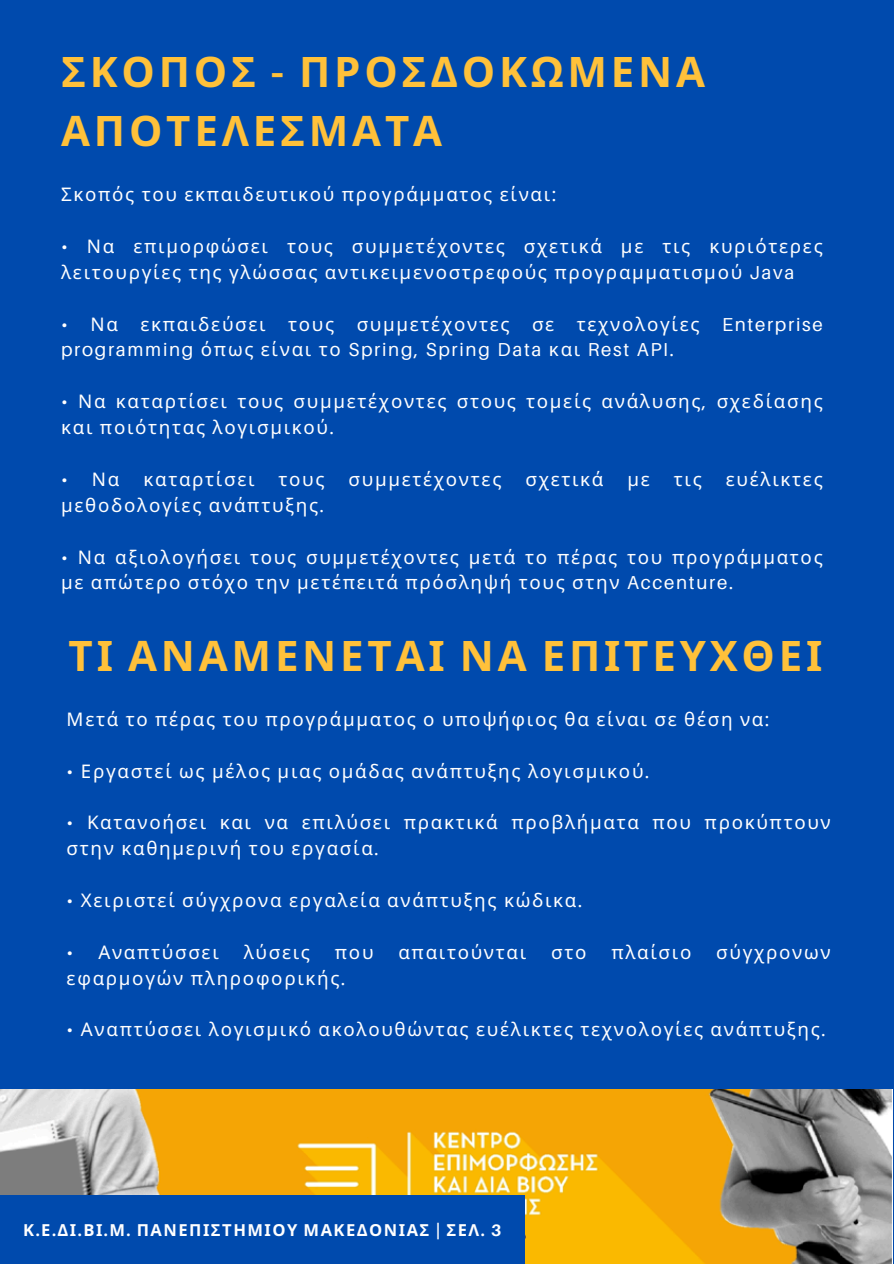
<style>
.page{position:relative;width:894px;height:1264px;background:#fff}
.page>*{position:absolute;margin:0;border:0;box-sizing:border-box;transform-origin:0 0}
.t1{font:700 42px/58.5px "Noto Sans";letter-spacing:.09em;color:#ffc13a}
.t2{font:18.75px/25.8px "Noto Sans";letter-spacing:.09em;color:#fff}
.t3{font:700 16.5px "Noto Sans";letter-spacing:.09em;color:#fff}
.s1{font-family:"Aileron";font-weight:900}
.s2{font-family:"Aileron"}
</style>
<div class="page">
<div style="left:0;top:0;width:893px;height:1263px;background:#004aad"></div>
<img style="left:0;top:1089px;width:892px;height:174px">
<div style="left:0;top:1195px;width:524px;height:68px;background:#004aad"></div>
<h1 class="t1" style="left:61px;top:42px;width:645px">ΣΚΟΠΟΣ <span class="s1">-</span> ΠΡΟΣΔΟΚΩΜΕΝΑ<br>ΑΠΟΤΕΛΕΣΜΑΤΑ</h1>
<h2 class="t2" style="left:61px;top:181px;width:496px">Σκοπός του εκπαιδευτικού προγράμματος είναι<span class="s2">:</span></h2>
<h2 class="t2" style="left:61px;top:233px;width:763px"><span class="s2">•</span> Να επιμορφώσει τους συμμετέχοντες σχετικά με τις κυριότερες λειτουργίες της γλώσσας αντικειμενοστρεφούς προγραμματισμού <span class="s2">Java</span></h2>
<h2 class="t2" style="left:61px;top:310px;width:763px"><span class="s2">•</span> Να εκπαιδεύσει τους συμμετέχοντες σε τεχνολογίες <span class="s2">Enterprise programming</span> όπως είναι το <span class="s2">Spring, Spring Data</span> και <span class="s2">Rest API.</span></h2>
<h2 class="t2" style="left:61px;top:388px;width:762px"><span class="s2">•</span> Να καταρτίσει τους συμμετέχοντες στους τομείς ανάλυσης<span class="s2">,</span> σχεδίασης και ποιότητας λογισμικού<span class="s2">.</span></h2>
<h2 class="t2" style="left:61px;top:465px;width:60px"><span class="s2">•</span> Να</h2>
<h2 class="t2" style="left:143px;top:465px;width:113px">καταρτίσει</h2>
<h2 class="t2" style="left:278px;top:465px;width:47px">τους</h2>
<h2 class="t2" style="left:348px;top:465px;width:154px">συμμετέχοντες</h2>
<h2 class="t2" style="left:525px;top:465px;width:80px">σχετικά</h2>
<h2 class="t2" style="left:627px;top:465px;width:24px">με</h2>
<h2 class="t2" style="left:673px;top:465px;width:29px">τις</h2>
<h2 class="t2" style="left:725px;top:465px;width:98px">ευέλικτες</h2>
<h2 class="t2" style="left:61px;top:491px;width:264px">μεθοδολογίες ανάπτυξης<span class="s2">.</span></h2>
<h2 class="t2" style="left:61px;top:543px;width:763px"><span class="s2">•</span> Να αξιολογήσει τους συμμετέχοντες μετά το πέρας του προγράμματος με απώτερο στόχο την μετέπειτά πρόσληψή τους στην <span class="s2">Accenture.</span></h2>
<h1 class="t1" style="left:69px;top:626px;width:755px">ΤΙ ΑΝΑΜΕΝΕΤΑΙ ΝΑ ΕΠΙΤΕΥΧΘΕΙ</h1>
<h2 class="t2" style="left:67px;top:705px;width:704px">Μετά το πέρας του προγράμματος ο υποψήφιος θα είναι σε θέση να<span class="s2">:</span></h2>
<h2 class="t2" style="left:67px;top:757px;width:584px"><span class="s2">•</span> Εργαστεί ως μέλος μιας ομάδας ανάπτυξης λογισμικού<span class="s2">.</span></h2>
<h2 class="t2" style="left:67px;top:809px;width:223px"><span class="s2">•</span> Κατανοήσει και να</h2>
<h2 class="t2" style="left:67px;top:809px;width:765px;text-indent:235px">επιλύσει πρακτικά προβλήματα που προκύπτουν στην καθημερινή του εργασία<span class="s2">.</span></h2>
<h2 class="t2" style="left:67px;top:886px;width:517px"><span class="s2">•</span> Χειριστεί σύγχρονα εργαλεία ανάπτυξης κώδικα<span class="s2">.</span></h2>
<h2 class="t2" style="left:67px;top:938px;width:154px"><span class="s2">•</span> Αναπτύσσει</h2>
<h2 class="t2" style="left:244px;top:938px;width:68px">λύσεις</h2>
<h2 class="t2" style="left:335px;top:938px;width:40px">που</h2>
<p class="t2" style="left:398px;top:938px;width:129px">απαιτούνται</p>
<p class="t2" style="left:551px;top:938px;width:37px">στο</p>
<p class="t2" style="left:611px;top:938px;width:82px">πλαίσιο</p>
<p class="t2" style="left:716px;top:938px;width:116px">σύγχρονων</p>
<p class="t2" style="left:67px;top:964px;width:280px">εφαρμογών πληροφορικής<span class="s2">.</span></p>
<p class="t2" style="left:67px;top:1016px;width:760px"><span class="s2">•</span> Αναπτύσσει λογισμικό ακολουθώντας ευέλικτες τεχνολογίες ανάπτυξης<span class="s2">.</span></p>
<h2 class="t3" style="left:23px;top:1218px;width:479px">Κ<span class="s2">.</span>Ε<span class="s2">.</span>ΔΙ<span class="s2">.</span>ΒΙ<span class="s2">.</span>Μ<span class="s2">.</span> ΠΑΝΕΠΙΣΤΗΜΙΟΥ ΜΑΚΕΔΟΝΙΑΣ <span class="s2">|</span> ΣΕΛ<span class="s2">. 3</span></h2>
</div>
